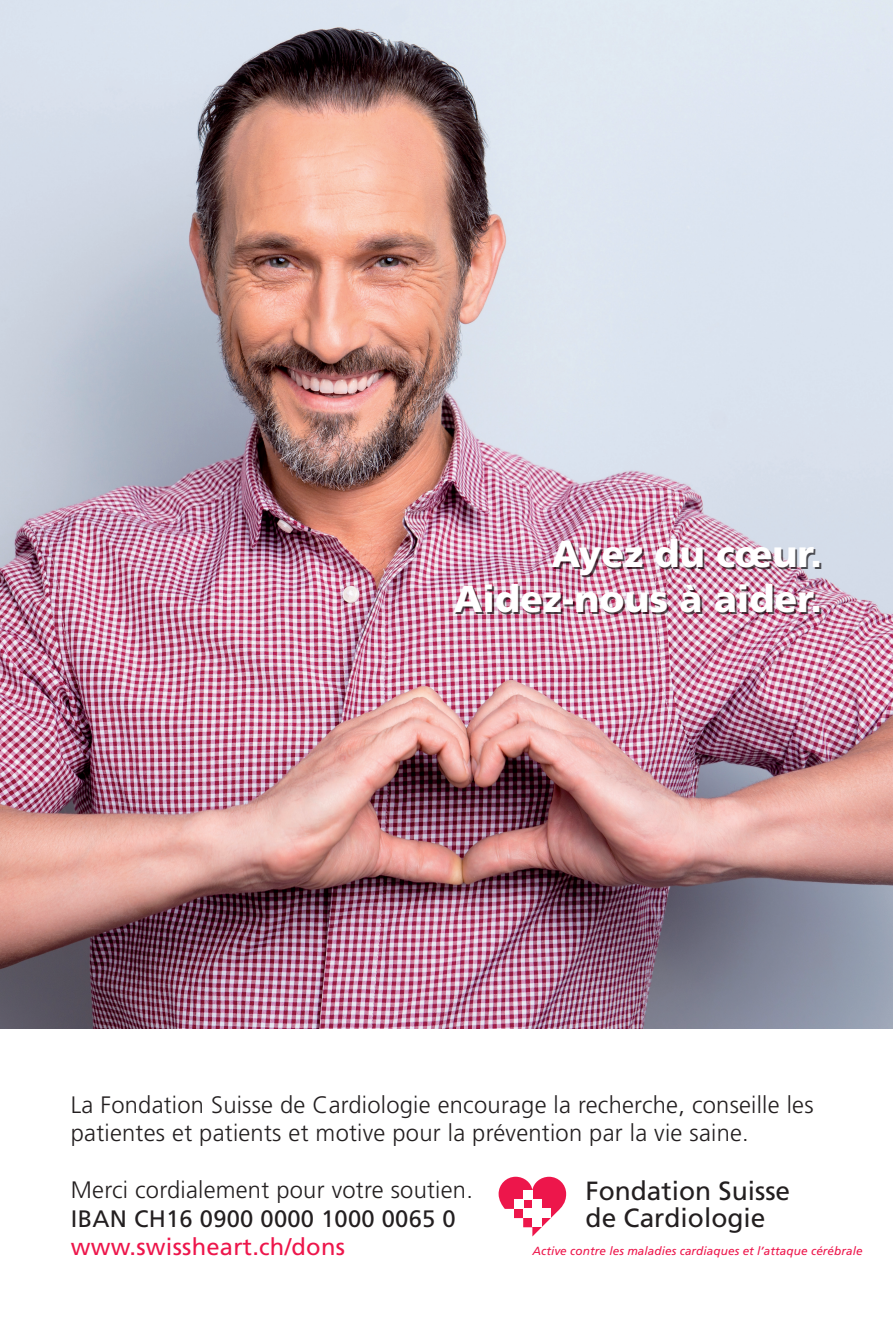
<style>
.page{position:relative;width:893px;height:1326px;background:#fff}
.page>*{position:absolute;margin:0;border:0;box-sizing:border-box;transform-origin:0 0}
.t1{font:900 37.5px "Frutiger LT Std";color:#fff}
.t2{font:26.25px/27.2px "Frutiger";color:#231f20}
.t3{font:300 23.75px/28.5px "Frutiger LT Std";letter-spacing:.01em;color:#231f20}
.t4{font:23.75px "Frutiger LT Std";letter-spacing:.01em;color:#231f20}
.t5{font:23.75px "Frutiger LT Std";letter-spacing:.01em;color:#ed164b}
.t6{font:italic 11.75px "Frutiger";letter-spacing:.005em;color:#ed164b}
</style>
<div class="page">
<img style="left:0;top:0;width:893px;height:1028px">
<svg style="left:499px;top:1176px;width:67px;height:60px"></svg>
<div style="left:514px;top:1199px;width:9px;height:9px;background:#fff"></div>
<div style="left:523px;top:1190px;width:9px;height:9px;background:#fff"></div>
<div style="left:523px;top:1208px;width:28px;height:9px;background:#fff"></div>
<div style="left:532px;top:1199px;width:9px;height:28px;background:#fff"></div>
<p class="t1" style="left:552px;top:531px;width:272px">Ayez du cœur.</p>
<p class="t1" style="left:453px;top:576px;width:370px">Aidez-nous à aider.</p>
<p class="t3" style="left:71px;top:1090px;width:744px">La Fondation Suisse de Cardiologie encourage la recherche, conseille les patientes et patients et motive pour la prévention par la vie saine.</p>
<p class="t3" style="left:71px;top:1175px;width:404px">Merci cordialement pour votre soutien.</p>
<p class="t4" style="left:71px;top:1204px;width:386px">IBAN CH16 0900 0000 1000 0065 0</p>
<p class="t5" style="left:71px;top:1232px;width:276px">www.swissheart.ch/dons</p>
<p class="t6" style="left:532px;top:1243px;width:332px">Active contre les maladies cardiaques et l’attaque cérébrale</p>
<p class="t2" style="left:586px;top:1176px;width:206px">Fondation Suisse de Cardiologie</p>
</div>
